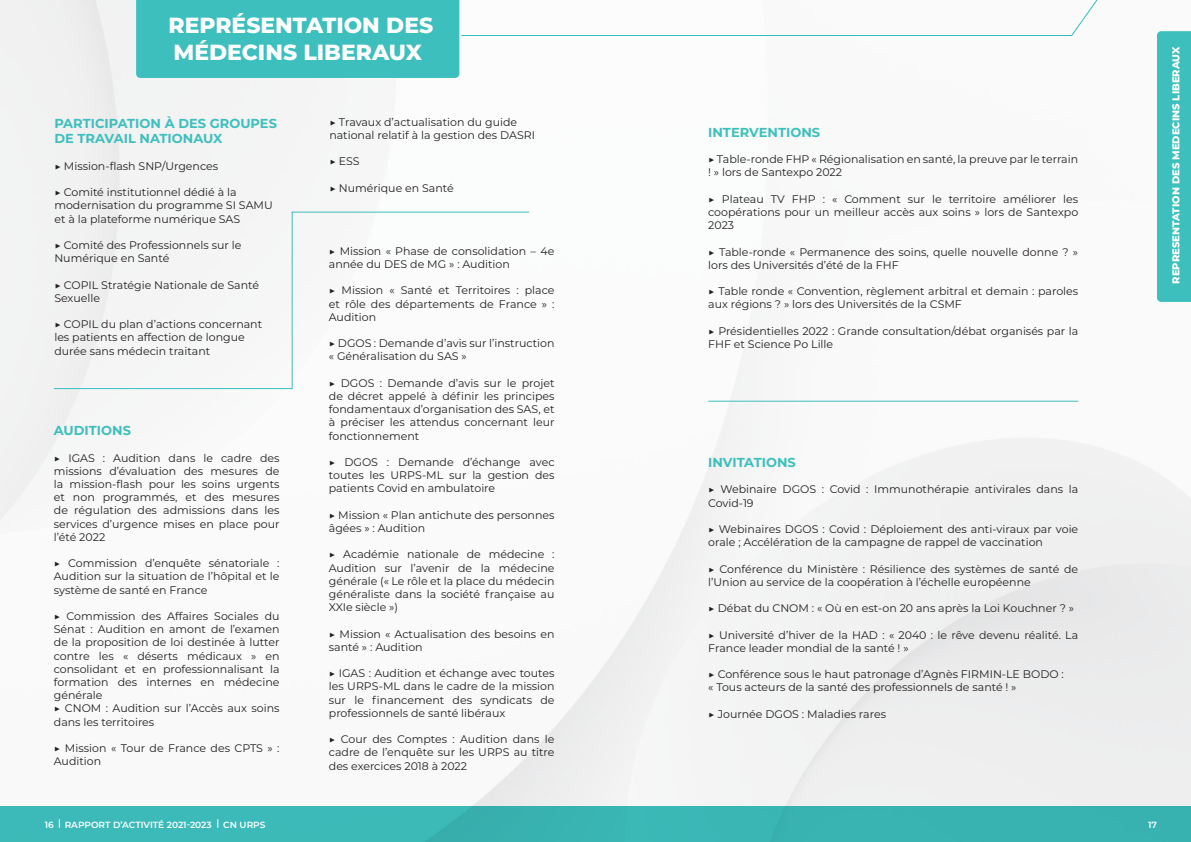
<style>
.page{position:relative;width:1191px;height:842px;background:#fff}
.page>*{position:absolute;margin:0;border:0;box-sizing:border-box;transform-origin:0 0}
.t1{font:800 21.9px "Montserrat";color:#fff}
.t2{font:700 13px/15.6px "Montserrat";color:#3dbfbd}
.t3{font:11px/13.2px "Montserrat";color:#231f20}
.t4{font:800 10px "Montserrat";color:#fff}
.t5{font:600 9px "Montserrat";color:#fff}
</style>
<div class="page">
<img style="left:0;top:0;width:1191px;height:807px">
<div style="left:0;top:807px;width:1191px;height:35px;background:#3ab6b5"></div>
<div style="left:1157px;top:31px;width:34px;height:271px;background:#3dbfbd"></div>
<svg style="left:136px;top:0;width:993px;height:78px"></svg>
<div style="left:53px;top:211px;width:477px;height:179px;background:#f6f6f7"></div>
<hr style="left:708px;top:401px;width:370px;height:1px;background:#3dbfbd">
<p class="t1" style="left:169px;top:10px;width:266px">REPRÉSENTATION DES</p>
<p class="t1" style="left:173px;top:36px;width:250px">MÉDECINS LIBERAUX</p>
<p class="t4" style="left:1168px;top:284px;width:239px;rotate:-90deg">REPRESENTATION DES MEDECINS LIBERAUX</p>
<p class="t2" style="left:54px;top:115px;width:224px">PARTICIPATION À DES GROUPES<br>DE TRAVAIL NATIONAUX</p>
<p class="t3" style="left:54px;top:159px;width:165px">▶ Mission-flash SNP/Urgences</p>
<p class="t3" style="left:54px;top:185px;width:220px">▶ Comité institutionnel dédié à la modernisation du programme SI SAMU et à la plateforme numérique SAS</p>
<p class="t3" style="left:54px;top:238px;width:188px">▶ Comité des Professionnels sur le<br>Numérique en Santé</p>
<p class="t3" style="left:54px;top:278px;width:206px">▶ COPIL Stratégie Nationale de Santé<br>Sexuelle</p>
<p class="t3" style="left:54px;top:317px;width:209px">▶ COPIL du plan d’actions concernant les patients en affection de longue durée sans médecin traitant</p>
<p class="t3" style="left:329px;top:115px;width:207px">▶ Travaux d’actualisation du guide national relatif à la gestion des DASRI</p>
<p class="t3" style="left:329px;top:154px;width:32px">▶ ESS</p>
<p class="t3" style="left:329px;top:181px;width:126px">▶ Numérique en Santé</p>
<p class="t2" style="left:708px;top:124px;width:113px">INTERVENTIONS</p>
<p class="t3" style="left:708px;top:152px;width:371px">▶ Table-ronde FHP « Régionalisation en santé, la preuve par le terrain ! » lors de Santexpo 2022</p>
<p class="t3" style="left:708px;top:192px;width:371px;text-align:justify">▶ Plateau TV FHP : « Comment sur le territoire améliorer les coopérations pour un meilleur accès aux soins » lors de Santexpo 2023</p>
<p class="t3" style="left:708px;top:245px;width:371px">▶ Table-ronde « Permanence des soins, quelle nouvelle donne ? » lors des Universités d’été de la FHF</p>
<p class="t3" style="left:708px;top:284px;width:371px">▶ Table ronde « Convention, règlement arbitral et demain : paroles aux régions ? » lors des Universités de la CSMF</p>
<p class="t3" style="left:708px;top:324px;width:371px">▶ Présidentielles 2022 : Grande consultation/débat organisés par la<br>FHF et Science Po Lille</p>
<p class="t3" style="left:329px;top:244px;width:227px">▶ Mission « Phase de consolidation – 4e année du DES de MG » : Audition</p>
<p class="t3" style="left:329px;top:283px;width:227px;text-align:justify">▶ Mission « Santé et Territoires : place et rôle des départements de France » :<br>Audition</p>
<p class="t3" style="left:329px;top:336px;width:227px">▶ DGOS : Demande d’avis sur l’instruction « Généralisation du SAS »</p>
<p class="t3" style="left:329px;top:376px;width:227px;text-align:justify">▶ DGOS : Demande d’avis sur le projet de décret appelé à définir les principes fondamentaux d’organisation des SAS, et à préciser les attendus concernant leur fonctionnement</p>
<p class="t3" style="left:329px;top:455px;width:227px;text-align:justify">▶ DGOS : Demande d’échange avec toutes les URPS-ML sur la gestion des patients Covid en ambulatoire</p>
<p class="t3" style="left:329px;top:508px;width:227px">▶ Mission « Plan antichute des personnes âgées » : Audition</p>
<p class="t3" style="left:329px;top:547px;width:227px;text-align:justify">▶ Académie nationale de médecine :<br>Audition sur l’avenir de la médecine générale (« Le rôle et la place du médecin généraliste dans la société française au XXIe siècle »)</p>
<p class="t3" style="left:329px;top:627px;width:227px">▶ Mission « Actualisation des besoins en santé » : Audition</p>
<p class="t3" style="left:329px;top:666px;width:227px;text-align:justify">▶ IGAS : Audition et échange avec toutes les URPS-ML dans le cadre de la mission sur le financement des syndicats de professionnels de santé libéraux</p>
<p class="t3" style="left:329px;top:732px;width:227px;text-align:justify">▶ Cour des Comptes : Audition dans le cadre de l’enquête sur les URPS au titre des exercices 2018 à 2022</p>
<p class="t2" style="left:54px;top:422px;width:79px">AUDITIONS</p>
<p class="t3" style="left:54px;top:451px;width:227px;text-align:justify">▶ IGAS : Audition dans le cadre des missions d’évaluation des mesures de la mission-flash pour les soins urgents et non programmés, et des mesures de régulation des admissions dans les services d’urgence mises en place pour l’été 2022</p>
<p class="t3" style="left:54px;top:556px;width:227px;text-align:justify">▶ Commission d’enquête sénatoriale :<br>Audition sur la situation de l’hôpital et le système de santé en France</p>
<p class="t3" style="left:54px;top:609px;width:227px;text-align:justify">▶ Commission des Affaires Sociales du Sénat : Audition en amont de l’examen de la proposition de loi destinée à lutter contre les « déserts médicaux » en consolidant et en professionnalisant la formation des internes en médecine générale</p>
<p class="t3" style="left:54px;top:701px;width:227px">▶ CNOM : Audition sur l’Accès aux soins dans les territoires</p>
<p class="t3" style="left:54px;top:741px;width:227px">▶ Mission « Tour de France des CPTS » :<br>Audition</p>
<p class="t2" style="left:708px;top:454px;width:89px">INVITATIONS</p>
<p class="t3" style="left:708px;top:482px;width:371px">▶ Webinaire DGOS : Covid : Immunothérapie antivirales dans la<br>Covid-19</p>
<p class="t3" style="left:708px;top:522px;width:371px">▶ Webinaires DGOS : Covid : Déploiement des anti-viraux par voie orale ; Accélération de la campagne de rappel de vaccination</p>
<p class="t3" style="left:708px;top:562px;width:371px">▶ Conférence du Ministère : Résilience des systèmes de santé de l’Union au service de la coopération à l’échelle européenne</p>
<p class="t3" style="left:708px;top:601px;width:367px">▶ Débat du CNOM : « Où en est-on 20 ans après la Loi Kouchner ? »</p>
<p class="t3" style="left:708px;top:628px;width:371px">▶ Université d’hiver de la HAD : « 2040 : le rêve devenu réalité. La<br>France leader mondial de la santé ! »</p>
<p class="t3" style="left:708px;top:667px;width:357px">▶ Conférence sous le haut patronage d’Agnès FIRMIN-LE BODO :</p>
<p class="t3" style="left:708px;top:680px;width:310px">« Tous acteurs de la santé des professionnels de santé ! »</p>
<p class="t3" style="left:708px;top:707px;width:179px">▶ Journée DGOS : Maladies rares</p>
<p class="t5" style="left:45px;top:818px;width:168px">16 RAPPORT D’ACTIVITÉ 2021-2023</p>
<p class="t5" style="left:223px;top:818px;width:44px">CN URPS</p>
<p class="t5" style="left:1148px;top:818px;width:10px">17</p>
</div>
